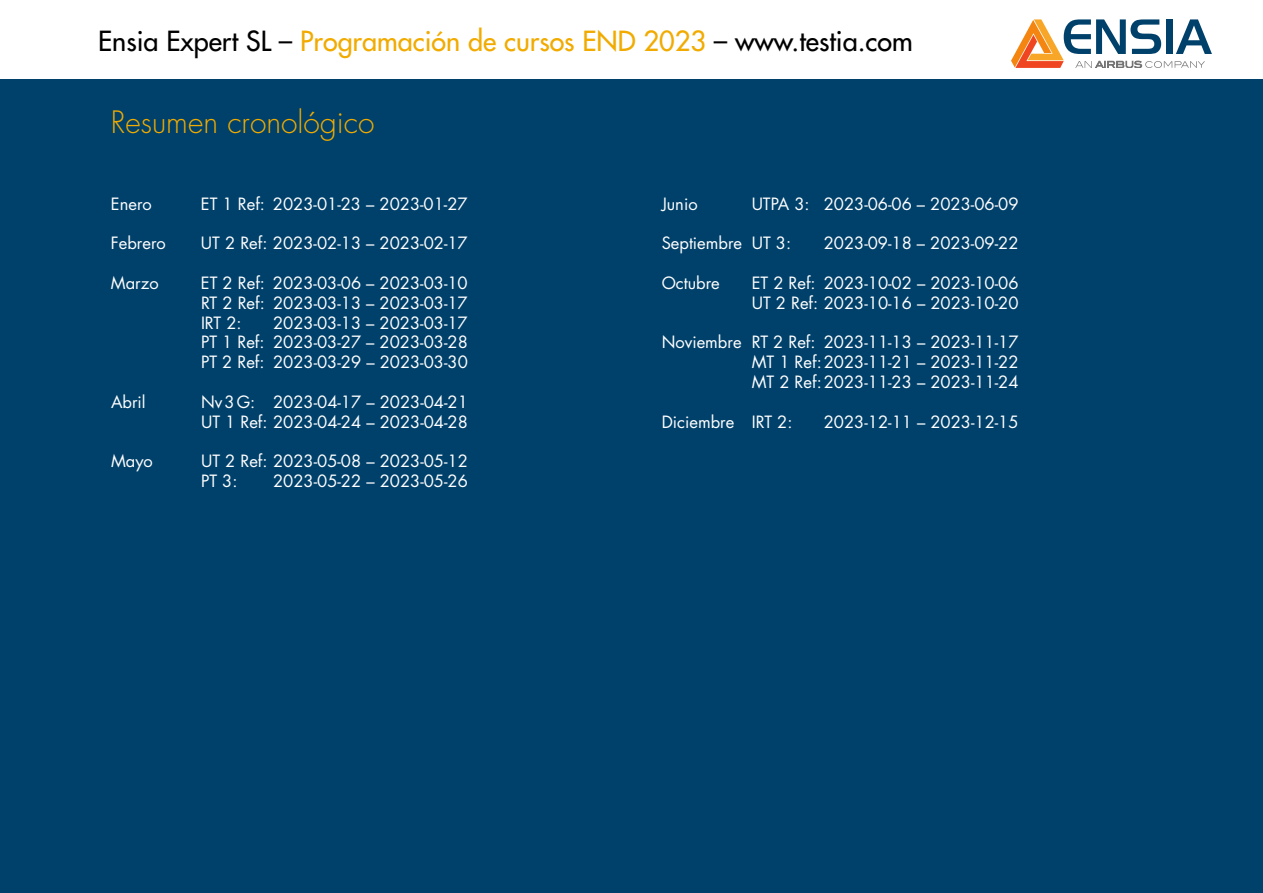
<style>
.page{position:relative;width:1263px;height:893px;background:#00416b}
.page>*{position:absolute;margin:0;border:0;box-sizing:border-box;transform-origin:0 0}
.t1{font:300 30px "Futura Std";color:#f1ab00}
.t2{font:500 27px "Futura Std";color:#000}
.t3{font:16.5px/19.8px "Futura Std";color:#fff;text-align:justify}
.s1{color:#f1ab00}
</style>
<div class="page">
<div style="left:0;top:0;width:1263px;height:79px;background:#fff"></div>
<svg style="left:1011px;top:19px;width:201px;height:48px"></svg>
<h2 class="t2" style="left:98px;top:24px;width:816px">Ensia Expert SL – <span class="s1">Programación de cursos END 2023</span> – www.testia.com</h2>
<h1 class="t1" style="left:111px;top:104px;width:265px">Resumen cronológico</h1>
<p class="t3" style="left:111px;top:194px;width:42px">Enero</p>
<p class="t3" style="left:201px;top:194px;width:268px">ET 1 Ref: 2023-01-23 – 2023-01-27</p>
<p class="t3" style="left:111px;top:234px;width:56px">Febrero</p>
<p class="t3" style="left:201px;top:234px;width:268px">UT 2 Ref: 2023-02-13 – 2023-02-17</p>
<p class="t3" style="left:111px;top:273px;width:49px">Marzo</p>
<p class="t3" style="left:201px;top:273px;width:268px">ET 2 Ref: 2023-03-06 – 2023-03-10<br>RT 2 Ref: 2023-03-13 – 2023-03-17<br>IRT 2:</p>
<p class="t3" style="left:201px;top:313px;width:268px;text-indent:72px">2023-03-13 – 2023-03-17<br>PT 1 Ref: 2023-03-27 – 2023-03-28<br>PT 2 Ref: 2023-03-29 – 2023-03-30</p>
<p class="t3" style="left:111px;top:392px;width:36px">Abril</p>
<p class="t3" style="left:201px;top:392px;width:268px">Nv3G: 2023-04-17 – 2023-04-21<br>UT 1 Ref: 2023-04-24 – 2023-04-28</p>
<p class="t3" style="left:111px;top:451px;width:43px">Mayo</p>
<p class="t3" style="left:201px;top:451px;width:268px">UT 2 Ref: 2023-05-08 – 2023-05-12<br>PT 3:</p>
<p class="t3" style="left:273px;top:471px;width:196px">2023-05-22 – 2023-05-26</p>
<p class="t3" style="left:662px;top:194px;width:37px">Junio</p>
<p class="t3" style="left:752px;top:194px;width:268px">UTPA 3: 2023-06-06 – 2023-06-09</p>
<p class="t3" style="left:662px;top:234px;width:131px">Septiembre UT 3:</p>
<p class="t3" style="left:824px;top:234px;width:196px">2023-09-18 – 2023-09-22</p>
<p class="t3" style="left:662px;top:273px;width:60px">Octubre</p>
<p class="t3" style="left:752px;top:273px;width:268px">ET 2 Ref: 2023-10-02 – 2023-10-06<br>UT 2 Ref: 2023-10-16 – 2023-10-20</p>
<p class="t3" style="left:752px;top:333px;width:268px;text-indent:-90px">Noviembre RT 2 Ref: 2023-11-13 – 2023-11-17<br>MT 1 Ref:2023-11-21 – 2023-11-22<br>MT 2 Ref:2023-11-23 – 2023-11-24</p>
<p class="t3" style="left:662px;top:412px;width:132px">Diciembre IRT 2:</p>
<p class="t3" style="left:824px;top:412px;width:196px">2023-12-11 – 2023-12-15</p>
</div>
